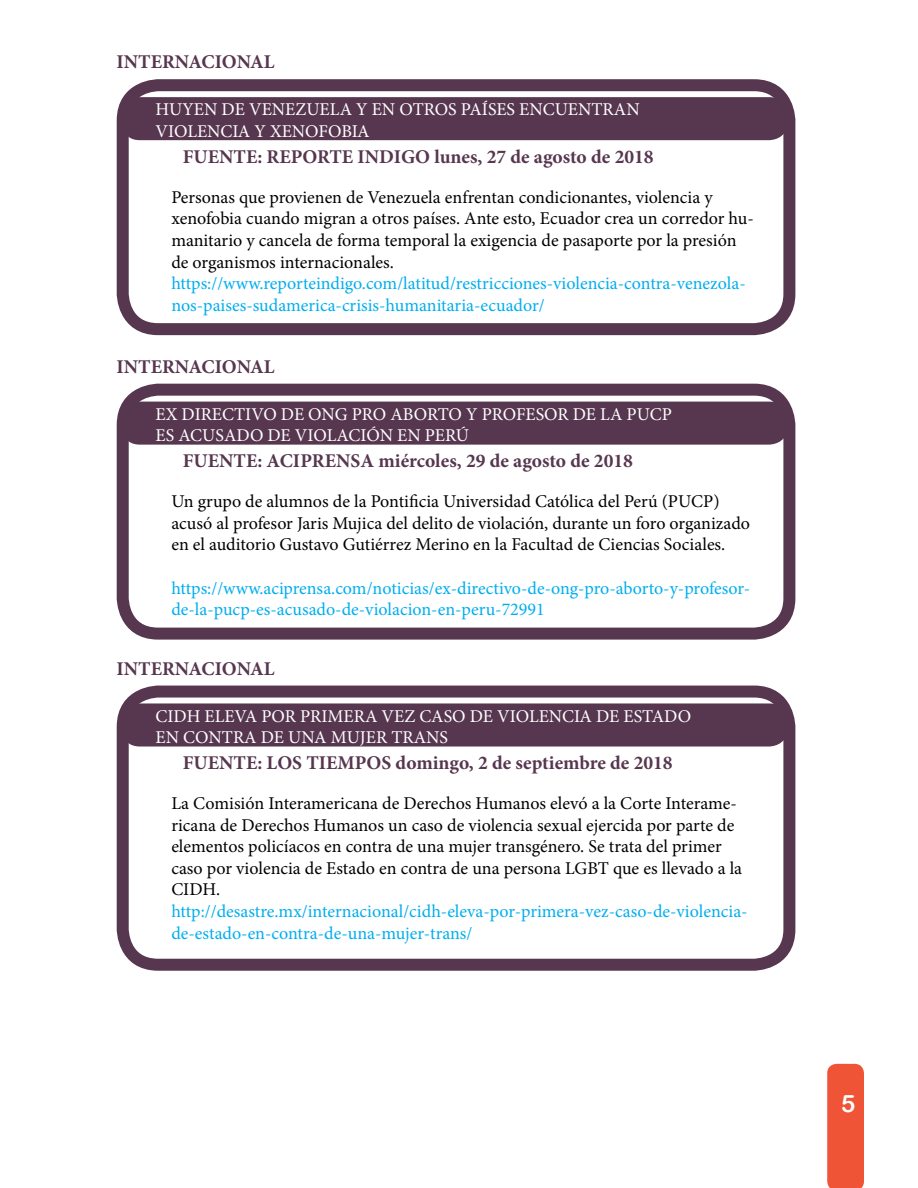
<style>
.page{position:relative;width:918px;height:1188px;background:#fff}
.page>*{position:absolute;margin:0;border:0;box-sizing:border-box;transform-origin:0 0}
.t1{font:24px "Arial Rounded MT Bold";color:#fff}
.t2{font:700 19.5px "Minion Pro";color:#57364f}
.t3{font:18px/21.6px "Minion Pro";color:#000}
.t4{font:18px/21.6px "Minion Pro";color:#00aeef}
.t5{font:18px "Minion Pro";color:#fff}
</style>
<div class="page">
<div style="left:827px;top:1064px;width:37px;height:124px;background:#f05437"></div>
<div style="left:117px;top:79px;width:678px;height:256px;border:12px solid #57364f;border-radius:35px"></div>
<div style="left:117px;top:384px;width:678px;height:256px;border:12px solid #57364f;border-radius:35px"></div>
<div style="left:117px;top:686px;width:678px;height:285px;border:12px solid #57364f;border-radius:35px"></div>
<div style="left:121px;top:97px;width:667px;height:43px;background:#57364f;border-radius:18px"></div>
<div style="left:121px;top:402px;width:667px;height:43px;background:#57364f;border-radius:18px"></div>
<div style="left:121px;top:703px;width:667px;height:44px;background:#57364f;border-radius:18px"></div>
<p class="t2" style="left:116px;top:48px;width:160px">INTERNACIONAL</p>
<p class="t5" style="left:156px;top:98px;width:486px">HUYEN DE VENEZUELA Y EN OTROS PAÍSES ENCUENTRAN</p>
<p class="t5" style="left:156px;top:119px;width:216px">VIOLENCIA Y XENOFOBIA</p>
<p class="t2" style="left:183px;top:143px;width:472px">FUENTE: REPORTE INDIGO lunes, 27 de agosto de 2018</p>
<p class="t3" style="left:171px;top:186px;width:584px">Personas que provienen de Venezuela enfrentan condicionantes, violencia y xenofobia cuando migran a otros países. Ante esto, Ecuador crea un corredor hu&shy;manitario y cancela de forma temporal la exigencia de pasaporte por la presión de organismos internacionales.</p>
<p class="t4" style="left:171px;top:273px;width:576px">https://www.reporteindigo.com/latitud/restricciones-violencia-contra-venezola&shy;nos-paises-sudamerica-crisis-humanitaria-ecuador/</p>
<p class="t2" style="left:116px;top:353px;width:160px">INTERNACIONAL</p>
<p class="t5" style="left:156px;top:402px;width:518px">EX DIRECTIVO DE ONG PRO ABORTO Y PROFESOR DE LA PUCP</p>
<p class="t5" style="left:156px;top:424px;width:315px">ES ACUSADO DE VIOLACIÓN EN PERÚ</p>
<p class="t2" style="left:183px;top:448px;width:452px">FUENTE: ACIPRENSA miércoles, 29 de agosto de 2018</p>
<p class="t3" style="left:171px;top:491px;width:580px">Un grupo de alumnos de la Pontificia Universidad Católica del Perú (PUCP) acusó al profesor Jaris Mujica del delito de violación, durante un foro organizado en el auditorio Gustavo Gutiérrez Merino en la Facultad de Ciencias Sociales.</p>
<p class="t4" style="left:171px;top:577px;width:580px">https://www.aciprensa.com/noticias/ex-directivo-de-ong-pro-aborto-y-profesor&shy;de-la-pucp-es-acusado-de-violacion-en-peru-72991</p>
<p class="t2" style="left:116px;top:655px;width:160px">INTERNACIONAL</p>
<p class="t5" style="left:156px;top:704px;width:537px">CIDH ELEVA POR PRIMERA VEZ CASO DE VIOLENCIA DE ESTADO</p>
<p class="t5" style="left:156px;top:726px;width:294px">EN CONTRA DE UNA MUJER TRANS</p>
<p class="t2" style="left:183px;top:749px;width:491px">FUENTE: LOS TIEMPOS domingo, 2 de septiembre de 2018</p>
<p class="t3" style="left:171px;top:793px;width:572px">La Comisión Interamericana de Derechos Humanos elevó a la Corte Interame&shy;ricana de Derechos Humanos un caso de violencia sexual ejercida por parte de elementos policíacos en contra de una mujer transgénero. Se trata del primer caso por violencia de Estado en contra de una persona LGBT que es llevado a la CIDH.</p>
<p class="t4" style="left:171px;top:901px;width:578px">http://desastre.mx/internacional/cidh-eleva-por-primera-vez-caso-de-violencia&shy;de-estado-en-contra-de-una-mujer-trans/</p>
<h1 class="t1" style="left:841px;top:1089px;width:16px">5</h1>
</div>
